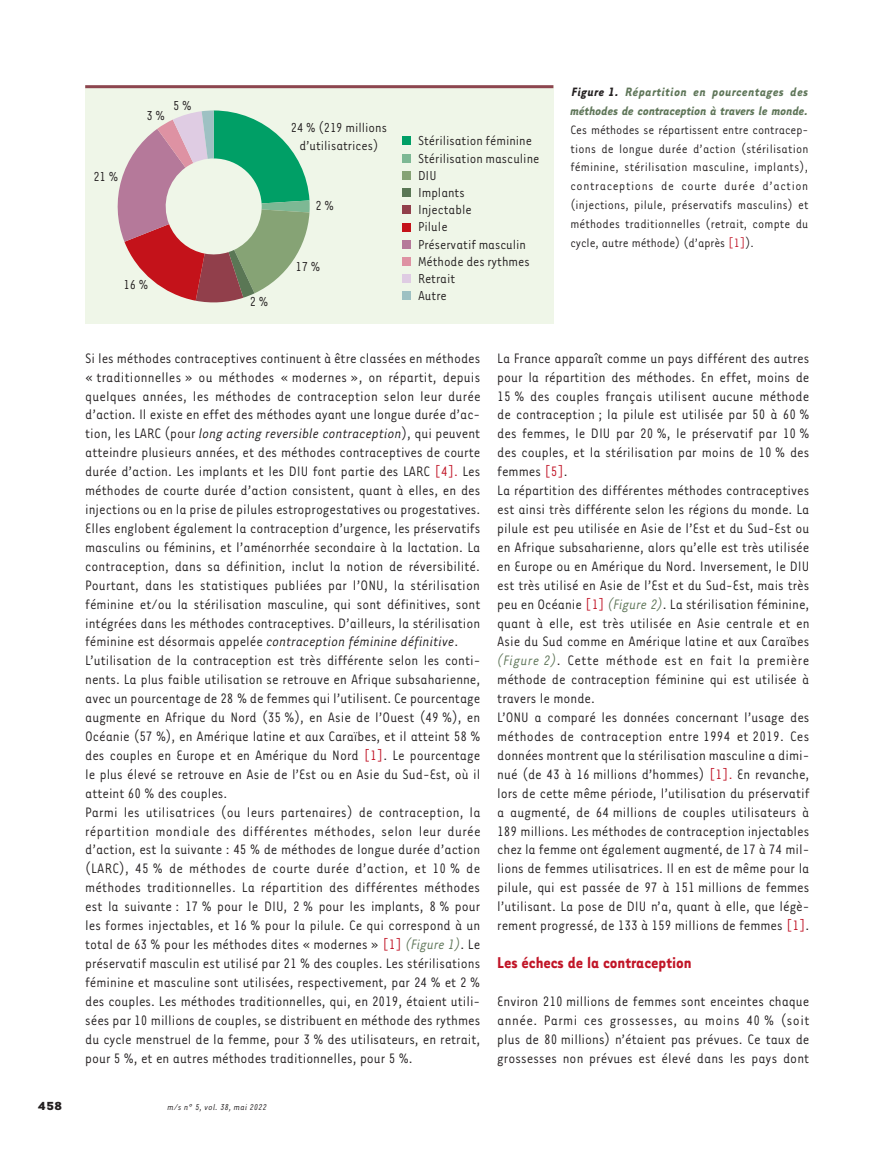
<style>
.page{position:relative;width:894px;height:1149px;background:#fff}
.page>*{position:absolute;margin:0;border:0;box-sizing:border-box;transform-origin:0 0}
.t1{font:700 18px "Tarzana Narrow";color:#c11527}
.t2{font:15.75px/18.9px "Tarzana Narrow";color:#231f20}
.t3{font:15px/17.2px "Tarzana Narrow";color:#231f20}
.t4{font:13.95px/18.9px "Tarzana Narrow";letter-spacing:.01em;color:#231f20;text-align:justify}
.t5{font:italic 700 13.95px/18.9px "Tarzana Narrow";color:#5f7659}
.t6{font:700 13.5px "Tarzana Wide";color:#231f20}
.t7{font:italic 9.75px "Tarzana Narrow";letter-spacing:.025em;color:#231f20}
.s1{color:#231f20}
.s2{color:#c11527}
.s3{font-style:italic}
.s4{font-style:italic;color:#5f7659}
</style>
<div class="page">
<div style="left:85px;top:85px;width:468px;height:239px;background:#eff6e8"></div>
<svg style="left:117px;top:110px;width:192px;height:193px"></svg>
<div style="left:402px;top:137px;width:8px;height:8px;background:#009f66"></div>
<div style="left:402px;top:154px;width:8px;height:8px;background:#7db894"></div>
<div style="left:402px;top:171px;width:8px;height:9px;background:#86a375"></div>
<div style="left:402px;top:188px;width:8px;height:9px;background:#5a7755"></div>
<div style="left:402px;top:206px;width:8px;height:8px;background:#913f4b"></div>
<div style="left:402px;top:223px;width:8px;height:8px;background:#c4121a"></div>
<div style="left:402px;top:240px;width:8px;height:8px;background:#b5799a"></div>
<div style="left:402px;top:257px;width:8px;height:9px;background:#de92a3"></div>
<div style="left:402px;top:274px;width:8px;height:9px;background:#dfcce3"></div>
<div style="left:402px;top:292px;width:8px;height:8px;background:#9ec1c3"></div>
<hr style="left:85px;top:85px;width:468px;height:3px;background:#8d454f">
<p class="t3" style="left:93px;top:168px;width:26px">21 %</p>
<p class="t3" style="left:146px;top:106px;width:20px">3 %</p>
<p class="t3" style="left:173px;top:97px;width:20px">5 %</p>
<p class="t3" style="left:123px;top:275px;width:26px">16 %</p>
<p class="t3" style="left:250px;top:292px;width:20px">2 %</p>
<p class="t3" style="left:290px;top:118px;width:98px;line-height:18px;text-align:center">24 % (219 millions d’utilisatrices)</p>
<p class="t3" style="left:315px;top:196px;width:20px">2 %</p>
<p class="t3" style="left:295px;top:257px;width:26px">17 %</p>
<p class="t3" style="left:418px;top:131px;width:123px">Stérilisation féminine<br>Stérilisation masculine<br>DIU<br>Implants<br>Injectable<br>Pilule<br>Préservatif masculin<br>Méthode des rythmes<br>Retrait<br>Autre</p>
<p class="t5" style="left:570px;top:81px;width:239px"><span class="s1">Figure 1.</span> Répartition en pourcentages des méthodes de contraception à travers le monde.</p>
<p class="t4" style="left:570px;top:119px;width:239px">Ces méthodes se répartissent entre contracep&shy;tions de longue durée d’action (stérilisation féminine, stérilisation masculine, implants), contraceptions de courte durée d’action (injections, pilule, préservatifs masculins) et méthodes traditionnelles (retrait, compte du cycle, autre méthode) (d’après <span class="s2">[1]</span>).</p>
<p class="t2" style="left:85px;top:348px;width:397px">Si les méthodes contraceptives continuent à être classées en méthodes « traditionnelles » ou méthodes « modernes », on répartit, depuis quelques années, les méthodes de contraception selon leur durée d’action. Il existe en effet des méthodes ayant une longue durée d’ac&shy;tion, les LARC (pour <span class="s3">long acting reversible contraception</span>), qui peuvent atteindre plusieurs années, et des méthodes contraceptives de courte durée d’action. Les implants et les DIU font partie des LARC <span class="s2">[4].</span> Les méthodes de courte durée d’action consistent, quant à elles, en des injections ou en la prise de pilules estroprogestatives ou progestatives.<br>Elles englobent également la contraception d’urgence, les préservatifs masculins ou féminins, et l’aménorrhée secondaire à la lactation. La contraception, dans sa définition, inclut la notion de réversibilité.<br>Pourtant, dans les statistiques publiées par l’ONU, la stérilisation féminine et/ou la stérilisation masculine, qui sont définitives, sont intégrées dans les méthodes contraceptives. D’ailleurs, la stérilisation féminine est désormais appelée <span class="s3">contraception féminine définitive</span>.<br>L’utilisation de la contraception est très différente selon les conti&shy;nents. La plus faible utilisation se retrouve en Afrique subsaharienne, avec un pourcentage de 28 % de femmes qui l’utilisent. Ce pourcentage augmente en Afrique du Nord (35 %), en Asie de l’Ouest (49 %), en Océanie (57 %), en Amérique latine et aux Caraïbes, et il atteint 58 % des couples en Europe et en Amérique du Nord <span class="s2">[1]</span>. Le pourcentage le plus élevé se retrouve en Asie de l’Est ou en Asie du Sud-Est, où il atteint 60 % des couples.<br>Parmi les utilisatrices (ou leurs partenaires) de contraception, la répartition mondiale des différentes méthodes, selon leur durée d’action, est la suivante : 45 % de méthodes de longue durée d’action (LARC), 45 % de méthodes de courte durée d’action, et 10 % de méthodes traditionnelles. La répartition des différentes méthodes est la suivante : 17 % pour le DIU, 2 % pour les implants, 8 % pour les formes injectables, et 16 % pour la pilule. Ce qui correspond à un total de 63 % pour les méthodes dites « modernes » <span class="s2">[1]</span> <span class="s4">(Figure 1)</span>. Le préservatif masculin est utilisé par 21 % des couples. Les stérilisations féminine et masculine sont utilisées, respectivement, par 24 % et 2 % des couples. Les méthodes traditionnelles, qui, en 2019, étaient utili&shy;sées par 10 millions de couples, se distribuent en méthode des rythmes du cycle menstruel de la femme, pour 3 % des utilisateurs, en retrait, pour 5 %, et en autres méthodes traditionnelles, pour 5 %.</p>
<p class="t6" style="left:38px;top:1097px;width:26px">458</p>
<p class="t7" style="left:167px;top:1100px;width:101px">m/s n° 5, vol. 38, mai 2022</p>
<p class="t2" style="left:497px;top:348px;width:314px">La France apparaît comme un pays différent des autres pour la répartition des méthodes. En effet, moins de 15 % des couples français utilisent aucune méthode de contraception ; la pilule est utilisée par 50 à 60 % des femmes, le DIU par 20 %, le préservatif par 10 % des couples, et la stérilisation par moins de 10 % des femmes <span class="s2">[5]</span>.<br>La répartition des différentes méthodes contraceptives est ainsi très différente selon les régions du monde. La pilule est peu utilisée en Asie de l’Est et du Sud-Est ou en Afrique subsaharienne, alors qu’elle est très utilisée en Europe ou en Amérique du Nord. Inversement, le DIU est très utilisé en Asie de l’Est et du Sud-Est, mais très peu en Océanie <span class="s2">[1]</span> <span class="s4">(Figure 2)</span>. La stérilisation féminine, quant à elle, est très utilisée en Asie centrale et en Asie du Sud comme en Amérique latine et aux Caraïbes <span class="s4">(Figure 2)</span>. Cette méthode est en fait la première méthode de contraception féminine qui est utilisée à travers le monde.<br>L’ONU a comparé les données concernant l’usage des méthodes de contraception entre 1994 et 2019. Ces données montrent que la stérilisation masculine a dimi&shy;nué (de 43 à 16 millions d’hommes) <span class="s2">[1].</span> En revanche, lors de cette même période, l’utilisation du préservatif a augmenté, de 64 millions de couples utilisateurs à 189 millions. Les méthodes de contraception injectables chez la femme ont également augmenté, de 17 à 74 mil&shy;lions de femmes utilisatrices. Il en est de même pour la pilule, qui est passée de 97 à 151 millions de femmes l’utilisant. La pose de DIU n’a, quant à elle, que légè&shy;rement progressé, de 133 à 159 millions de femmes <span class="s2">[1]</span>.</p>
<p class="t1" style="left:497px;top:951px;width:196px">Les échecs de la contraception</p>
<p class="t2" style="left:497px;top:990px;width:313px;text-align:justify">Environ 210 millions de femmes sont enceintes chaque année. Parmi ces grossesses, au moins 40 % (soit plus de 80 millions) n’étaient pas prévues. Ce taux de grossesses non prévues est élevé dans les pays dont</p>
</div>
